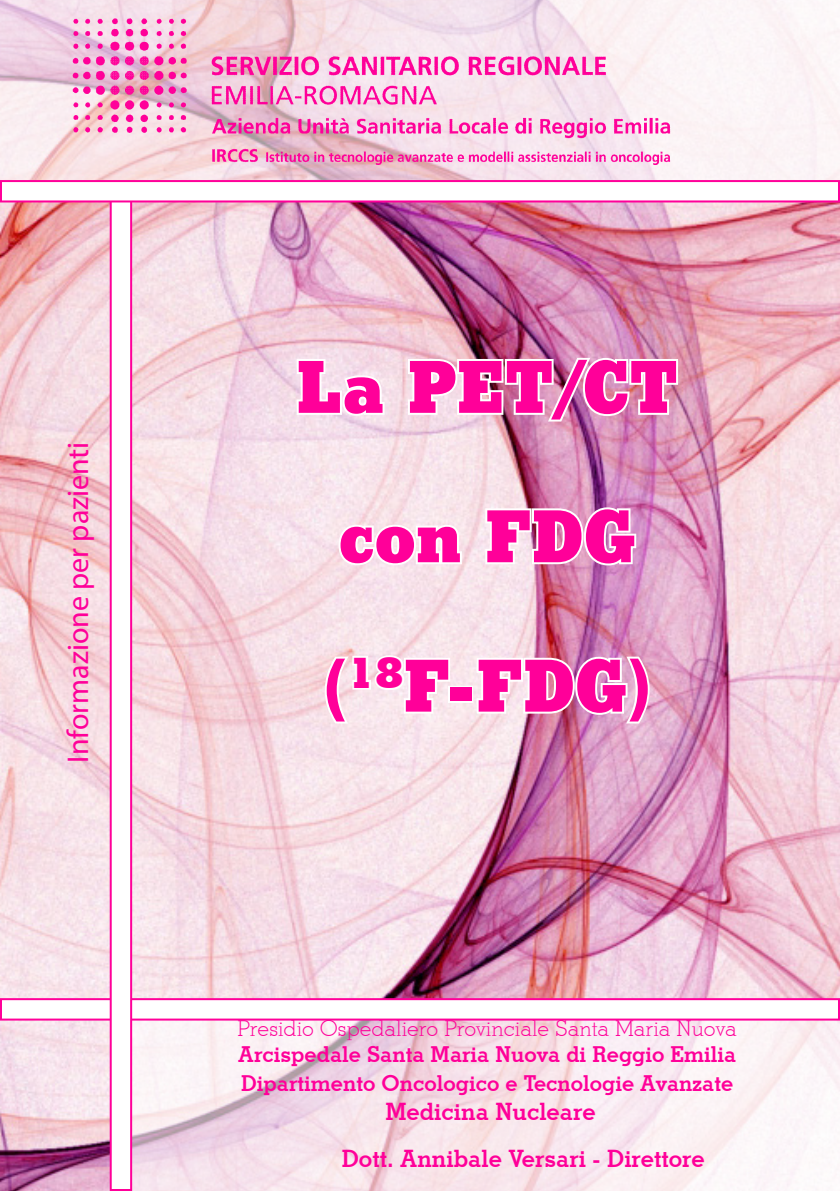
<style>
.page{position:relative;width:840px;height:1191px;background:#fff}
.page>*{position:absolute;margin:0;border:0;box-sizing:border-box;transform-origin:0 0}
.t1{font:800 72px "Stymie BT";color:#f09;scale:1.04 1}
.t2{font:30px "Myriad Pro";color:#f09}
.t3{font:700 24px "Stymie BT";color:#f09}
.t4{font:700 22px "Stymie BT";color:#f09}
.t5{font:300 22px "Stymie BT";color:#f09}
</style>
<div class="page">
<img style="left:0;top:202px;width:839px;height:989px">
<svg style="left:132px;top:1020px;width:707px;height:171px"></svg>
<svg style="left:294px;top:357px;width:92px;height:61px"></svg>
<img style="left:405px;top:354px;width:274px;height:69px">
<svg style="left:336px;top:522px;width:127px;height:45px"></svg>
<svg style="left:483px;top:504px;width:155px;height:63px"></svg>
<svg style="left:322px;top:652px;width:130px;height:73px"></svg>
<div style="left:447px;top:686px;width:26px;height:17px;border:4px solid #fff"></div>
<img style="left:474px;top:654px;width:177px;height:73px">
<div style="left:1px;top:999px;width:837px;height:20px;background:#fff"></div>
<div style="left:0;top:998px;width:839px;height:22px;border:2px solid #f09"></div>
<div style="left:111px;top:182px;width:20px;height:1008px;background:#fff"></div>
<div style="left:110px;top:181px;width:22px;height:1010px;border:2px solid #f09"></div>
<svg style="left:0;top:0;width:839px;height:180px;fill:#faf0f3"></svg>
<div style="left:1px;top:181px;width:837px;height:20px;background:#fff"></div>
<div style="left:0;top:180px;width:839px;height:22px;border:2px solid #f09"></div>
<img style="left:72px;top:18px;width:604px;height:146px">
<p class="t2" style="left:59px;top:762px;width:322px;rotate:-90deg">Informazione per pazienti</p>
<p class="t1" style="left:296px;top:343px;width:369px">La PET/CT</p>
<p class="t1" style="left:339px;top:493px;width:286px">con FDG</p>
<p class="t1" style="left:321px;top:642px;width:320px">(<sup>18</sup>F-FDG)</p>
<p class="t5" style="left:237px;top:1014px;width:500px">Presidio Ospedaliero Provinciale Santa Maria Nuova</p>
<p class="t4" style="left:238px;top:1041px;width:499px">Arcispedale Santa Maria Nuova di Reggio Emilia</p>
<p class="t4" style="left:241px;top:1069px;width:493px">Dipartimento Oncologico e Tecnologie Avanzate</p>
<p class="t3" style="left:385px;top:1096px;width:212px">Medicina Nucleare</p>
<p class="t3" style="left:341px;top:1144px;width:364px">Dott. Annibale Versari - Direttore</p>
</div>
